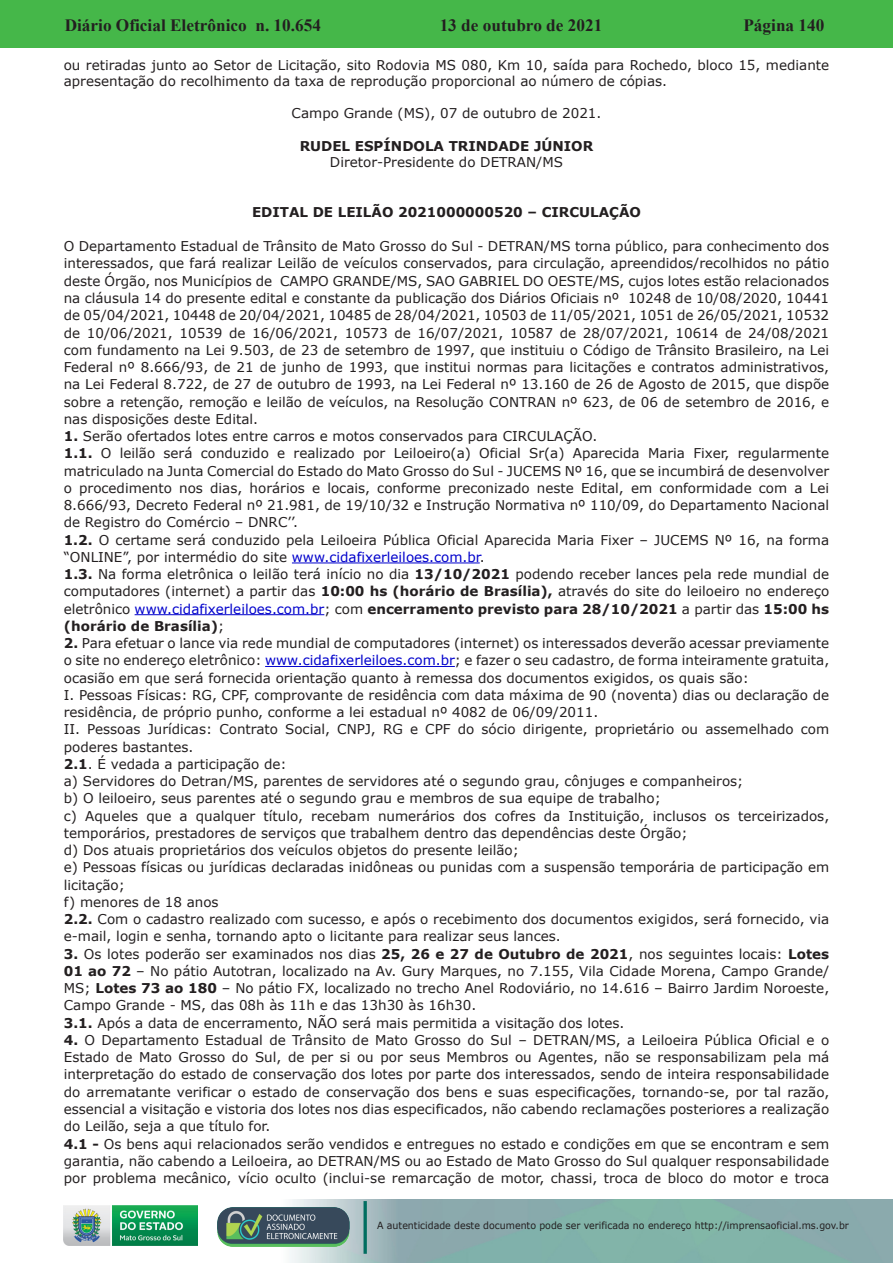
<style>
.page{position:relative;width:893px;height:1263px;background:#fff}
.page>*{position:absolute;margin:0;border:0;box-sizing:border-box;transform-origin:0 0}
.t1{font:700 17.25px "Times New Roman";color:#231f20}
.t2{font:13.5px/17.2px "Verdana";color:#231f20}
.t3{font:700 13.5px "Verdana";color:#231f20}
.t4{font:9.9px "Verdana";color:#231f20;scale:.95 1}
.s1{font-weight:700}
.s2{color:#00c}
</style>
<div class="page">
<div style="left:0;top:0;width:893px;height:48px;background:#45b749"></div>
<img style="left:63px;top:1199px;width:830px;height:64px">
<img style="left:364px;top:1202px;width:2px;height:51px">
<img style="left:218px;top:1207px;width:132px;height:39px">
<img style="left:64px;top:1205px;width:134px;height:41px">
<hr style="left:292px;top:562px;width:188px;height:1px;background:#00c">
<hr style="left:135px;top:614px;width:189px;height:1px;background:#00c">
<hr style="left:265px;top:666px;width:190px;height:1px;background:#00c">
<p class="t1" style="left:65px;top:13px;width:258px">Diário Oficial Eletrônico n. 10.654</p>
<p class="t1" style="left:440px;top:13px;width:164px">13 de outubro de 2021</p>
<p class="t1" style="left:743px;top:13px;width:82px">Página 140</p>
<p class="t2" style="left:64px;top:57px;width:767px;line-height:16.2px">ou retiradas junto ao Setor de Licitação, sito Rodovia MS 080, Km 10, saída para Rochedo, bloco 15, mediante apresentação do recolhimento da taxa de reprodução proporcional ao número de cópias.</p>
<p class="t2" style="left:292px;top:105px;width:311px">Campo Grande (MS), 07 de outubro de 2021.</p>
<p class="t3" style="left:300px;top:136px;width:295px">RUDEL ESPÍNDOLA TRINDADE JÚNIOR</p>
<p class="t2" style="left:330px;top:153px;width:235px">Diretor-Presidente do DETRAN/MS</p>
<p class="t3" style="left:252px;top:202px;width:390px">EDITAL DE LEILÃO 2021000000520 – CIRCULAÇÃO</p>
<p class="t2" style="left:64px;top:238px;width:767px;text-align:justify">O Departamento Estadual de Trânsito de Mato Grosso do Sul - DETRAN/MS torna público, para conhecimento dos interessados, que fará realizar Leilão de veículos conservados, para circulação, apreendidos/recolhidos no pátio deste Órgão, nos Municípios de CAMPO GRANDE/MS, SAO GABRIEL DO OESTE/MS, cujos lotes estão relacionados na cláusula 14 do presente edital e constante da publicação dos Diários Oficiais nº 10248 de 10/08/2020, 10441 de 05/04/2021, 10448 de 20/04/2021, 10485 de 28/04/2021, 10503 de 11/05/2021, 1051 de 26/05/2021, 10532 de 10/06/2021, 10539 de 16/06/2021, 10573 de 16/07/2021, 10587 de 28/07/2021, 10614 de 24/08/2021 com fundamento na Lei 9.503, de 23 de setembro de 1997, que instituiu o Código de Trânsito Brasileiro, na Lei Federal nº 8.666/93, de 21 de junho de 1993, que institui normas para licitações e contratos administrativos, na Lei Federal 8.722, de 27 de outubro de 1993, na Lei Federal nº 13.160 de 26 de Agosto de 2015, que dispõe sobre a retenção, remoção e leilão de veículos, na Resolução CONTRAN nº 623, de 06 de setembro de 2016, e nas disposições deste Edital.</p>
<p class="t2" style="left:64px;top:427px;width:767px"><span class="s1">1.</span> Serão ofertados lotes entre carros e motos conservados para CIRCULAÇÃO.<br><span class="s1">1.1.</span> O leilão será conduzido e realizado por Leiloeiro(a) Oficial Sr(a) Aparecida Maria Fixer, regularmente matriculado na Junta Comercial do Estado do Mato Grosso do Sul - JUCEMS Nº 16, que se incumbirá de desenvolver o procedimento nos dias, horários e locais, conforme preconizado neste Edital, em conformidade com a Lei 8.666/93, Decreto Federal nº 21.981, de 19/10/32 e Instrução Normativa nº 110/09, do Departamento Nacional de Registro do Comércio – DNRC’’.<br><span class="s1">1.2.</span> O certame será conduzido pela Leiloeira Pública Oficial Aparecida Maria Fixer – JUCEMS Nº 16, na forma “ONLINE”, por intermédio do site <span class="s2">www.cidafixerleiloes.com.br</span>.<br><span class="s1">1.3.</span> Na forma eletrônica o leilão terá início no dia <span class="s1">13/10/2021</span> podendo receber lances pela rede mundial de computadores (internet) a partir das <span class="s1">10:00 hs (horário de Brasília),</span> através do site do leiloeiro no endereço eletrônico <span class="s2">www.cidafixerleiloes.com.br</span>; com <span class="s1">encerramento previsto para 28/10/2021</span> a partir das <span class="s1">15:00 hs (horário de Brasília)</span>;</p>
<p class="t2" style="left:64px;top:634px;width:767px"><span class="s1">2.</span> Para efetuar o lance via rede mundial de computadores (internet) os interessados deverão acessar previamente o site no endereço eletrônico: <span class="s2">www.cidafixerleiloes.com.br</span>; e fazer o seu cadastro, de forma inteiramente gratuita, ocasião em que será fornecida orientação quanto à remessa dos documentos exigidos, os quais são:<br>I. Pessoas Físicas: RG, CPF, comprovante de residência com data máxima de 90 (noventa) dias ou declaração de residência, de próprio punho, conforme a lei estadual nº 4082 de 06/09/2011.<br>II. Pessoas Jurídicas: Contrato Social, CNPJ, RG e CPF do sócio dirigente, proprietário ou assemelhado com poderes bastantes.<br><span class="s1">2.1</span>. É vedada a participação de:<br>a) Servidores do Detran/MS, parentes de servidores até o segundo grau, cônjuges e companheiros;<br>b) O leiloeiro, seus parentes até o segundo grau e membros de sua equipe de trabalho;<br>c) Aqueles que a qualquer título, recebam numerários dos cofres da Instituição, inclusos os terceirizados, temporários, prestadores de serviços que trabalhem dentro das dependências deste Órgão;<br>d) Dos atuais proprietários dos veículos objetos do presente leilão;<br>e) Pessoas físicas ou jurídicas declaradas inidôneas ou punidas com a suspensão temporária de participação em licitação;<br>f) menores de 18 anos<br><span class="s1">2.2.</span> Com o cadastro realizado com sucesso, e após o recebimento dos documentos exigidos, será fornecido, via e-mail, login e senha, tornando apto o licitante para realizar seus lances.</p>
<p class="t2" style="left:64px;top:945px;width:767px"><span class="s1">3.</span> Os lotes poderão ser examinados nos dias <span class="s1">25, 26 e 27 de Outubro de 2021</span>, nos seguintes locais: <span class="s1">Lotes 01 ao 72</span> – No pátio Autotran, localizado na Av. Gury Marques, no 7.155, Vila Cidade Morena, Campo Grande/ MS; <span class="s1">Lotes 73 ao 180</span> – No pátio FX, localizado no trecho Anel Rodoviário, no 14.616 – Bairro Jardim Noroeste, Campo Grande - MS, das 08h às 11h e das 13h30 às 16h30.<br><span class="s1">3.1.</span> Após a data de encerramento, NÃO será mais permitida a visitação dos lotes.</p>
<p class="t2" style="left:64px;top:1031px;width:767px"><span class="s1">4.</span> O Departamento Estadual de Trânsito de Mato Grosso do Sul – DETRAN/MS, a Leiloeira Pública Oficial e o Estado de Mato Grosso do Sul, de per si ou por seus Membros ou Agentes, não se responsabilizam pela má interpretação do estado de conservação dos lotes por parte dos interessados, sendo de inteira responsabilidade do arrematante verificar o estado de conservação dos bens e suas especificações, tornando-se, por tal razão, essencial a visitação e vistoria dos lotes nos dias especificados, não cabendo reclamações posteriores a realização do Leilão, seja a que título for.<br><span class="s1">4.1 -</span> Os bens aqui relacionados serão vendidos e entregues no estado e condições em que se encontram e sem garantia, não cabendo a Leiloeira, ao DETRAN/MS ou ao Estado de Mato Grosso do Sul qualquer responsabilidade por problema mecânico, vício oculto (inclui-se remarcação de motor, chassi, troca de bloco do motor e troca</p>
<p class="t4" style="left:377px;top:1219px;width:498px">A autenticidade deste documento pode ser verificada no endereço http://imprensaoficial.ms.gov.br</p>
</div>
